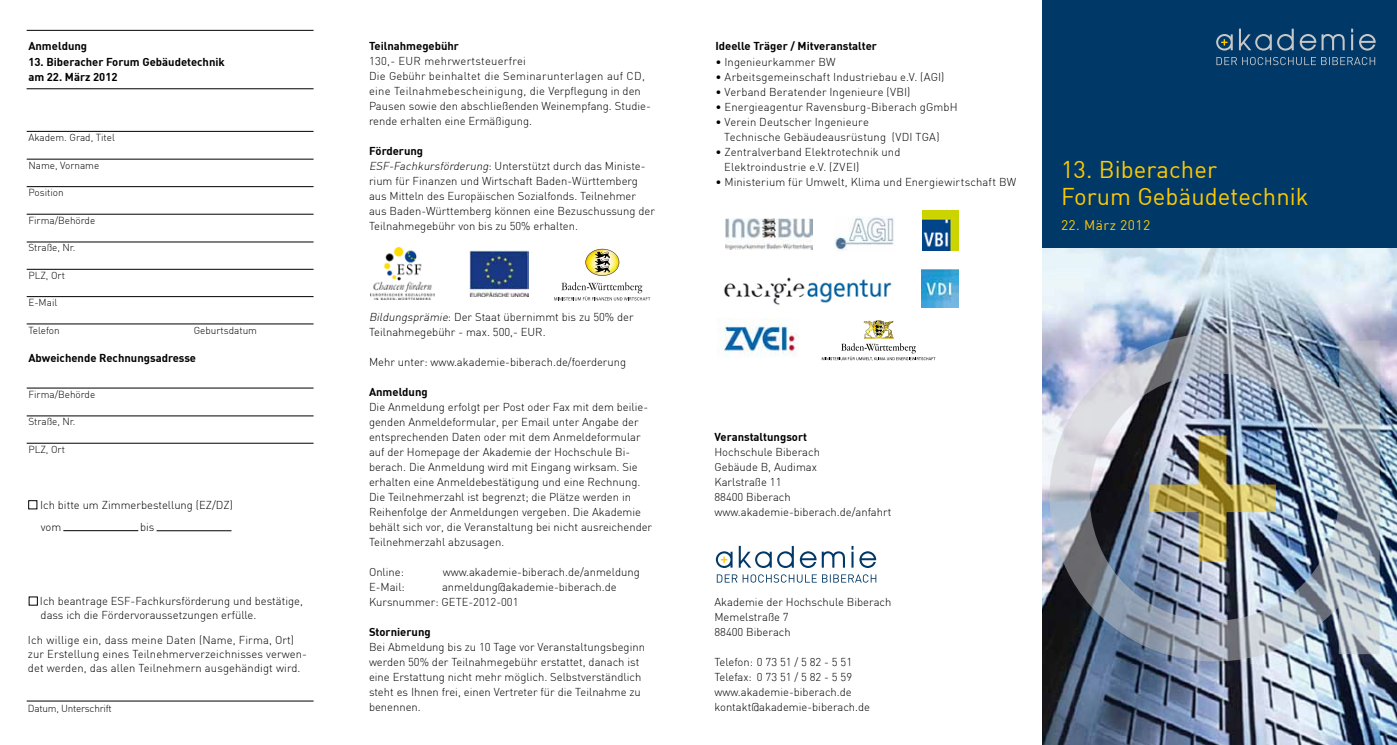
<style>
.page{position:relative;width:1397px;height:745px;background:#fff}
.page>*{position:absolute;margin:0;border:0;box-sizing:border-box;transform-origin:0 0}
.t1{font:23.75px/27.5px "DIN";letter-spacing:.005em;color:#feca00}
.t2{font:13.75px "DIN";letter-spacing:.03em;color:#feca00}
.t3{font:300 11.25px/15px "DIN";color:#000}
.t4{font:700 11.25px/15px "DIN";color:#000}
.t5{font:300 10px "DIN";color:#000}
.t6{font:300 10px "DIN";letter-spacing:-.02em;color:#000}
.s1{font-weight:700}
.s2{font-style:italic}
</style>
<div class="page">
<div style="left:1042px;top:0;width:354px;height:248px;background:#003867"></div>
<svg style="left:1216px;top:34px;width:16px;height:17px"></svg>
<svg style="left:1216px;top:57px;width:158px;height:8px"></svg>
<svg style="left:1238px;top:29px;width:137px;height:22px"></svg>
<svg style="left:715px;top:551px;width:17px;height:16px"></svg>
<svg style="left:716px;top:574px;width:160px;height:8px"></svg>
<svg style="left:738px;top:545px;width:138px;height:22px"></svg>
<img style="left:1042px;top:248px;width:354px;height:496px">
<img style="left:1049px;top:333px;width:330px;height:328px">
<img style="left:1148px;top:435px;width:127px;height:126px">
<div style="left:28px;top:500px;width:9px;height:9px;background:#fff;border:1px solid #000"></div>
<hr style="left:27px;top:30px;width:286px;height:1px;background:#000">
<hr style="left:27px;top:131px;width:286px;height:1px;background:#000">
<hr style="left:27px;top:159px;width:286px;height:1px;background:#000">
<hr style="left:27px;top:186px;width:286px;height:1px;background:#000">
<hr style="left:27px;top:214px;width:286px;height:1px;background:#000">
<hr style="left:27px;top:241px;width:286px;height:1px;background:#000">
<hr style="left:27px;top:269px;width:286px;height:1px;background:#000">
<hr style="left:27px;top:296px;width:286px;height:1px;background:#000">
<hr style="left:27px;top:323px;width:286px;height:1px;background:#000">
<hr style="left:27px;top:387px;width:286px;height:1px;background:#000">
<hr style="left:27px;top:415px;width:286px;height:1px;background:#000">
<hr style="left:27px;top:442px;width:286px;height:1px;background:#000">
<hr style="left:27px;top:700px;width:286px;height:1px;background:#000">
<hr style="left:27px;top:88px;width:286px;height:1px;background:#000">
<div style="left:29px;top:596px;width:9px;height:9px;background:#fff;border:1px solid #000"></div>
<img style="left:370px;top:248px;width:64px;height:51px">
<img style="left:470px;top:250px;width:58px;height:46px">
<svg style="left:585px;top:249px;width:34px;height:26px"></svg>
<svg style="left:554px;top:282px;width:96px;height:18px"></svg>
<hr style="left:156px;top:530px;width:75px;height:1px;background:#000">
<hr style="left:63px;top:530px;width:75px;height:1px;background:#000">
<svg style="left:821px;top:320px;width:114px;height:40px"></svg>
<img style="left:725px;top:218px;width:87px;height:31px">
<img style="left:717px;top:319px;width:81px;height:37px">
<img style="left:922px;top:211px;width:36px;height:39px">
<img style="left:724px;top:277px;width:168px;height:28px">
<img style="left:834px;top:217px;width:60px;height:34px">
<img style="left:921px;top:269px;width:37px;height:38px">
<p class="t4" style="left:28px;top:38px;width:60px">Anmeldung</p>
<p class="t4" style="left:28px;top:53px;width:198px">13. Biberacher Forum Gebäudetechnik am 22. März 2012</p>
<p class="t5" style="left:28px;top:131px;width:88px">Akadem. Grad, Titel</p>
<p class="t5" style="left:28px;top:159px;width:72px">Name, Vorname</p>
<p class="t5" style="left:28px;top:186px;width:37px">Position</p>
<p class="t5" style="left:28px;top:214px;width:68px">Firma/Behörde</p>
<p class="t5" style="left:28px;top:241px;width:49px">Straße, Nr.</p>
<p class="t5" style="left:28px;top:269px;width:38px">PLZ, Ort</p>
<p class="t5" style="left:28px;top:296px;width:30px">E-Mail</p>
<p class="t5" style="left:28px;top:324px;width:33px">Telefon</p>
<p class="t5" style="left:194px;top:324px;width:65px">Geburtsdatum</p>
<p class="t4" style="left:28px;top:349px;width:169px">Abweichende Rechnungsadresse</p>
<p class="t5" style="left:28px;top:388px;width:68px">Firma/Behörde</p>
<p class="t5" style="left:28px;top:415px;width:49px">Straße, Nr.</p>
<p class="t5" style="left:28px;top:443px;width:38px">PLZ, Ort</p>
<p class="t3" style="left:40px;top:494px;width:194px;line-height:21.2px">Ich bitte um Zimmerbestellung (EZ/DZ) vom</p>
<p class="t3" style="left:140px;top:518px;width:16px">bis</p>
<p class="t3" style="left:40px;top:594px;width:264px;line-height:13.8px">Ich beantrage ESF-Fachkursförderung und bestätige, dass ich die Fördervoraussetzungen erfülle.</p>
<p class="t3" style="left:28px;top:633px;width:281px;line-height:13.8px">Ich willige ein, dass meine Daten (Name, Firma, Ort) zur Erstellung eines Teilnehmerverzeichnisses verwen&shy;det werden, das allen Teilnehmern ausgehändigt wird.</p>
<p class="t6" style="left:28px;top:701px;width:85px">Datum, Unterschrift</p>
<p class="t4" style="left:369px;top:38px;width:91px">Teilnahmegebühr</p>
<p class="t3" style="left:369px;top:54px;width:283px">130,- EUR mehrwertsteuerfrei<br>Die Gebühr beinhaltet die Seminarunterlagen auf CD, eine Teilnahmebescheinigung, die Verpflegung in den Pausen sowie den abschließenden Weinempfang. Studie&shy;rende erhalten eine Ermäßigung.</p>
<p class="t3" style="left:369px;top:144px;width:287px"><span class="s1">Förderung<br></span><span class="s2">ESF-Fachkursförderung</span>: Unterstützt durch das Ministe&shy;rium für Finanzen und Wirtschaft Baden-Württemberg aus Mitteln des Europäischen Sozialfonds. Teilnehmer aus Baden-Württemberg können eine Bezuschussung der Teilnahmegebühr von bis zu 50% erhalten.</p>
<p class="t3" style="left:369px;top:309px;width:266px"><span class="s2">Bildungsprämie</span>: Der Staat übernimmt bis zu 50% der<br>Teilnahmegebühr - max. 500,- EUR.</p>
<p class="t3" style="left:369px;top:354px;width:259px">Mehr unter: www.akademie-biberach.de/foerderung</p>
<p class="t4" style="left:369px;top:383px;width:60px">Anmeldung</p>
<p class="t3" style="left:369px;top:399px;width:285px">Die Anmeldung erfolgt per Post oder Fax mit dem beilie&shy;genden Anmeldeformular, per Email unter Angabe der entsprechenden Daten oder mit dem Anmeldeformular auf der Homepage der Akademie der Hochschule Bi&shy;berach. Die Anmeldung wird mit Eingang wirksam. Sie erhalten eine Anmeldebestätigung und eine Rechnung.<br>Die Teilnehmerzahl ist begrenzt; die Plätze werden in Reihenfolge der Anmeldungen vergeben. Die Akademie behält sich vor, die Veranstaltung bei nicht ausreichender Teilnehmerzahl abzusagen.</p>
<p class="t3" style="left:369px;top:564px;width:37px">Online:</p>
<p class="t3" style="left:442px;top:564px;width:198px">www.akademie-biberach.de/anmeldung</p>
<p class="t3" style="left:369px;top:579px;width:37px">E-Mail:</p>
<p class="t3" style="left:369px;top:579px;width:249px;text-indent:73px">anmeldung@akademie-biberach.de<br>Kursnummer: GETE-2012-001</p>
<p class="t4" style="left:369px;top:623px;width:63px">Stornierung</p>
<p class="t3" style="left:369px;top:639px;width:277px">Bei Abmeldung bis zu 10 Tage vor Veranstaltungsbeginn werden 50% der Teilnahmegebühr erstattet, danach ist eine Erstattung nicht mehr möglich. Selbstverständlich steht es Ihnen frei, einen Vertreter für die Teilnahme zu benennen.</p>
<p class="t4" style="left:715px;top:38px;width:163px">Ideelle Träger / Mitveranstalter</p>
<p class="t3" style="left:715px;top:54px;width:122px">• Ingenieurkammer BW</p>
<p class="t3" style="left:715px;top:69px;width:230px">• Arbeitsgemeinschaft Industriebau e.V. (AGI)</p>
<p class="t3" style="left:715px;top:84px;width:196px">• Verband Beratender Ingenieure (VBI)</p>
<p class="t3" style="left:715px;top:99px;width:243px">• Energieagentur Ravensburg-Biberach gGmbH</p>
<p class="t3" style="left:724px;top:114px;width:217px;text-indent:-9px">• Verein Deutscher Ingenieure<br>Technische Gebäudeausrüstung (VDI TGA)</p>
<p class="t3" style="left:724px;top:144px;width:178px;text-indent:-9px">• Zentralverband Elektrotechnik und<br>Elektroindustrie e.V. (ZVEI)</p>
<p class="t3" style="left:715px;top:174px;width:302px">• Ministerium für Umwelt, Klima und Energiewirtschaft BW</p>
<h1 class="t1" style="left:1060px;top:155px;width:249px">13. Biberacher<br>Forum Gebäudetechnik</h1>
<p class="t2" style="left:1060px;top:217px;width:91px">22. März 2012</p>
<p class="t4" style="left:714px;top:428px;width:94px">Veranstaltungsort</p>
<p class="t3" style="left:714px;top:444px;width:178px">Hochschule Biberach<br>Gebäude B, Audimax<br>Karlstraße 11<br>88400 Biberach www.akademie-biberach.de/anfahrt</p>
<p class="t3" style="left:714px;top:594px;width:178px">Akademie der Hochschule Biberach<br>Memelstraße 7<br>88400 Biberach</p>
<p class="t3" style="left:714px;top:654px;width:157px">Telefon: 0 73 51 / 5 82 - 5 51<br>Telefax: 0 73 51 / 5 82 - 5 59 www.akademie-biberach.de kontakt@akademie-biberach.de</p>
</div>
